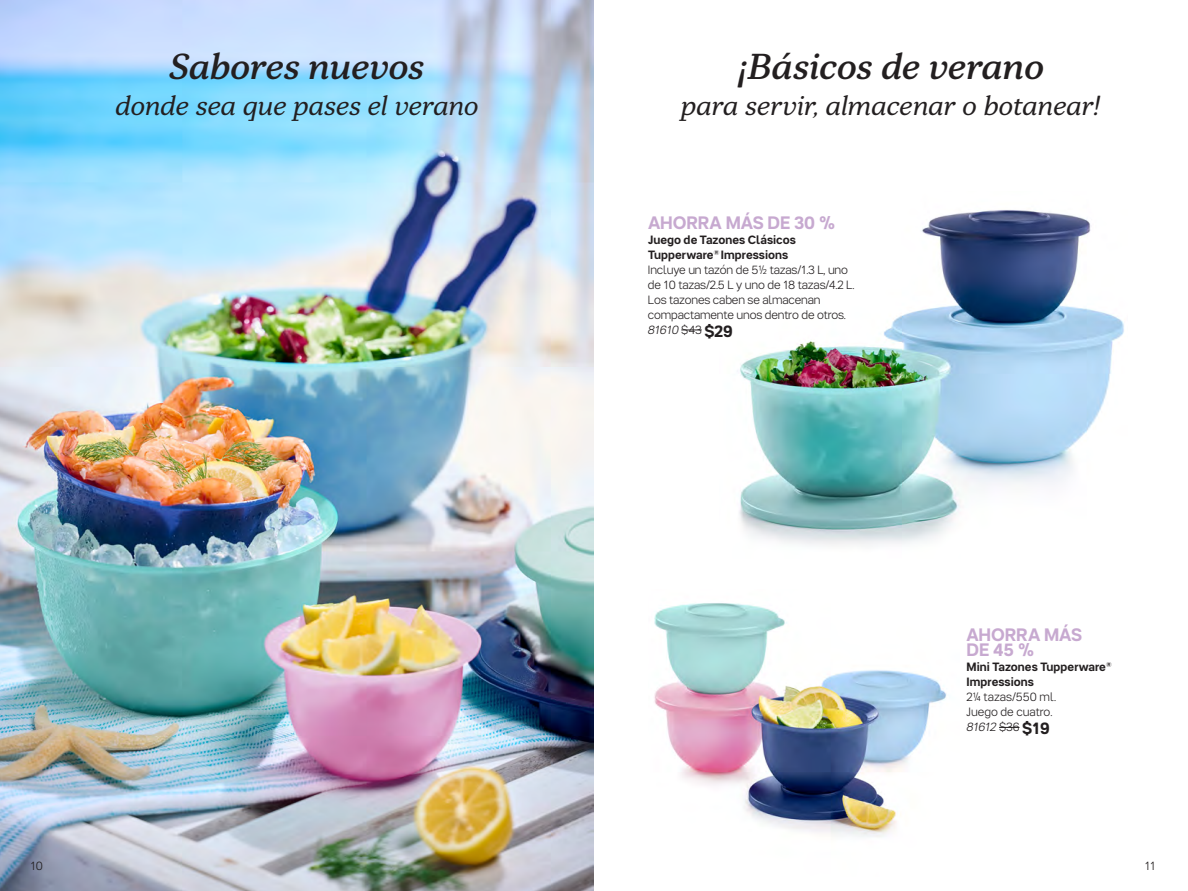
<style>
.page{position:relative;width:1188px;height:891px;background:#fff}
.page>*{position:absolute;margin:0;border:0;box-sizing:border-box;transform-origin:0 0}
.t1{font:36px "Tupper Serif 25 Meditalic";color:#231f20}
.t2{font:italic 27px "Tupper Serif 24";color:#231f20}
.t3{font:700 18px/15px "Tupper PRO";letter-spacing:-.01em;color:#c7a9d0}
.t4{font:300 12px/15px "Tupper PRO";letter-spacing:-.015em;color:#231f20}
.t5{font:700 12px/15px "Tupper PRO";letter-spacing:.005em;color:#231f20}
.s1{font-weight:700}
.s2{font-style:italic}
.s3{font-weight:700;font-size:16.5px}
</style>
<div class="page">
<img style="left:739px;top:210px;width:385px;height:335px">
<img style="left:0;top:0;width:594px;height:891px">
<img style="left:654px;top:603px;width:293px;height:234px">
<svg style="left:681px;top:330px;width:21px;height:1px"></svg>
<svg style="left:999px;top:727px;width:20px;height:1px"></svg>
<h1 class="t1" style="left:170px;top:43px;width:256px">Sabores nuevos</h1>
<h2 class="t2" style="left:115px;top:88px;width:365px">donde sea que pases el verano</h2>
<h1 class="t1" style="left:738px;top:43px;width:308px">¡Básicos de verano</h1>
<h2 class="t2" style="left:681px;top:88px;width:421px">para servir, almacenar o botanear!</h2>
<h3 class="t3" style="left:648px;top:215px;width:189px">AHORRA MÁS DE 30 %</h3>
<p class="t4" style="left:648px;top:232px;width:208px"><span class="s1">Juego de Tazones Clásicos<br>Tupperware</span><sup>®</sup> <span class="s1">Impressions<br></span>Incluye un tazón de 5½ tazas/1.3 L, uno de 10 tazas/2.5 L y uno de 18 tazas/4.2 L.<br>Los tazones caben se almacenan compactamente unos dentro de otros.<br><span class="s2">81610</span> $43 <span class="s3">$29</span></p>
<h3 class="t3" style="left:966px;top:628px;width:117px">AHORRA MÁS<br>DE 45 %</h3>
<p class="t5" style="left:966px;top:660px;width:147px">Mini Tazones Tupperware<sup>®<br></sup>Impressions</p>
<p class="t4" style="left:966px;top:690px;width:91px">2¼ tazas/550 ml.<br>Juego de cuatro.<br><span class="s2">81612</span> $36 <span class="s3">$19</span></p>
<p class="t4" style="left:31px;top:859px;width:14px">10</p>
<p class="t4" style="left:1145px;top:859px;width:12px">11</p>
</div>
